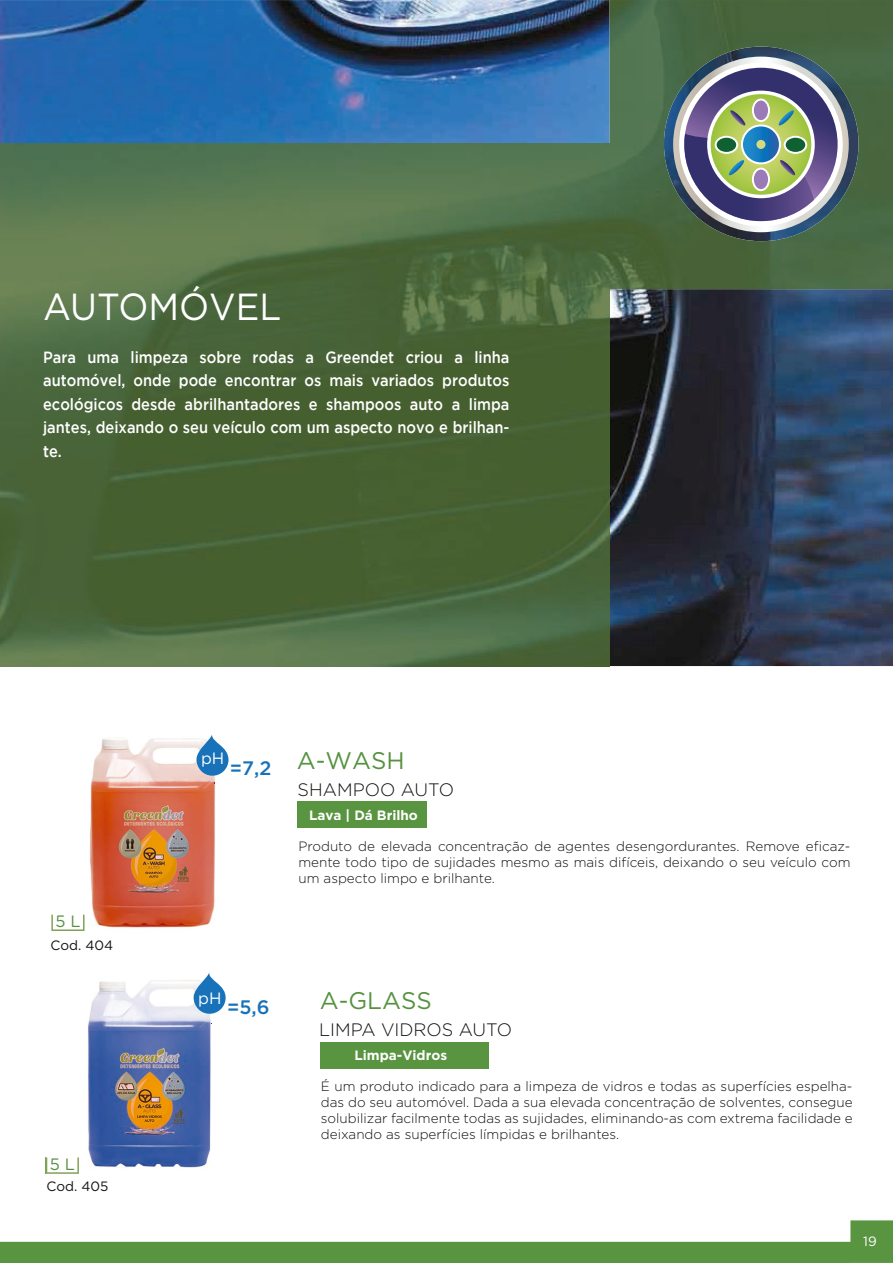
<style>
.page{position:relative;width:893px;height:1263px;background:#fff}
.page>*{position:absolute;margin:0;border:0;box-sizing:border-box;transform-origin:0 0}
.t1{font:37.65px "Gotham";color:#fff;scale:.94 1}
.t2{font:24px "Gotham";color:#569240}
.t3{font:500 19.5px "Gotham";color:#1872b9}
.t4{font:300 18px "Gotham";color:#11120e}
.t5{font:16.5px "Gotham Rounded";color:#559140}
.t6{font:16.35px "Gotham";color:#fff}
.t7{font:500 16.2px/23.4px "Gotham";color:#fff;text-align:justify;scale:.9 1}
.t8{font:300 13.5px/16.2px "Gotham";color:#11120e;text-align:justify}
.t9{font:700 13.5px "Gotham";color:#fff}
.t10{font:13.5px "Gotham";color:#11120e}
.t11{font:13.5px "Gotham";color:#11110d}
.t12{font:13.5px "Gotham";color:#fff}
</style>
<div class="page">
<img style="left:51px;top:738px;width:165px;height:190px">
<img style="left:0;top:0;width:893px;height:666px">
<img style="left:0;top:144px;width:610px;height:522px">
<img style="left:610px;top:0;width:283px;height:289px">
<svg style="left:673px;top:57px;width:176px;height:175px"></svg>
<img style="left:103px;top:924px;width:34px;height:3px">
<img style="left:51px;top:915px;width:34px;height:16px">
<svg style="left:196px;top:735px;width:33px;height:41px"></svg>
<svg style="left:0;top:1220px;width:893px;height:43px"></svg>
<div style="left:298px;top:801px;width:129px;height:27px;background:#599440"></div>
<img style="left:88px;top:980px;width:123px;height:188px">
<div style="left:321px;top:1042px;width:168px;height:27px;background:#599440"></div>
<img style="left:99px;top:1164px;width:35px;height:3px">
<svg style="left:193px;top:973px;width:33px;height:41px"></svg>
<img style="left:46px;top:1157px;width:33px;height:17px">
<h1 class="t1" style="left:43px;top:286px;width:255px">AUTOMÓVEL</h1>
<p class="t7" style="left:43px;top:345px;width:520px">Para uma limpeza sobre rodas a Greendet criou a linha automóvel, onde pode encontrar os mais variados produtos ecológicos desde abrilhantadores e shampoos auto a limpa jantes, deixando o seu veículo com um aspecto novo e brilhan&shy;te.</p>
<p class="t5" style="left:55px;top:909px;width:27px">5 L</p>
<p class="t10" style="left:51px;top:938px;width:64px">Cod. 404</p>
<p class="t5" style="left:50px;top:1152px;width:27px">5 L</p>
<p class="t11" style="left:47px;top:1179px;width:63px">Cod. 405</p>
<p class="t6" style="left:201px;top:749px;width:25px">pH</p>
<h3 class="t3" style="left:230px;top:755px;width:43px">=7,2</h3>
<h2 class="t2" style="left:297px;top:747px;width:109px">A-WASH</h2>
<h3 class="t4" style="left:298px;top:779px;width:158px">SHAMPOO AUTO</h3>
<p class="t9" style="left:309px;top:807px;width:110px">Lava | Dá Brilho</p>
<p class="t8" style="left:298px;top:838px;width:554px">Produto de elevada concentração de agentes desengordurantes. Remove eficaz&shy;mente todo tipo de sujidades mesmo as mais difíceis, deixando o seu veículo com um aspecto limpo e brilhante.</p>
<p class="t6" style="left:198px;top:989px;width:25px">pH</p>
<h3 class="t3" style="left:227px;top:995px;width:44px">=5,6</h3>
<h2 class="t2" style="left:320px;top:987px;width:114px">A-GLASS</h2>
<h3 class="t4" style="left:319px;top:1019px;width:195px">LIMPA VIDROS AUTO</h3>
<p class="t9" style="left:355px;top:1047px;width:94px">Limpa-Vidros</p>
<p class="t8" style="left:321px;top:1078px;width:533px">É um produto indicado para a limpeza de vidros e todas as superfícies espelha&shy;das do seu automóvel. Dada a sua elevada concentração de solventes, consegue solubilizar facilmente todas as sujidades, eliminando-as com extrema facilidade e deixando as superfícies límpidas e brilhantes.</p>
<p class="t12" style="left:863px;top:1234px;width:15px">19</p>
</div>
